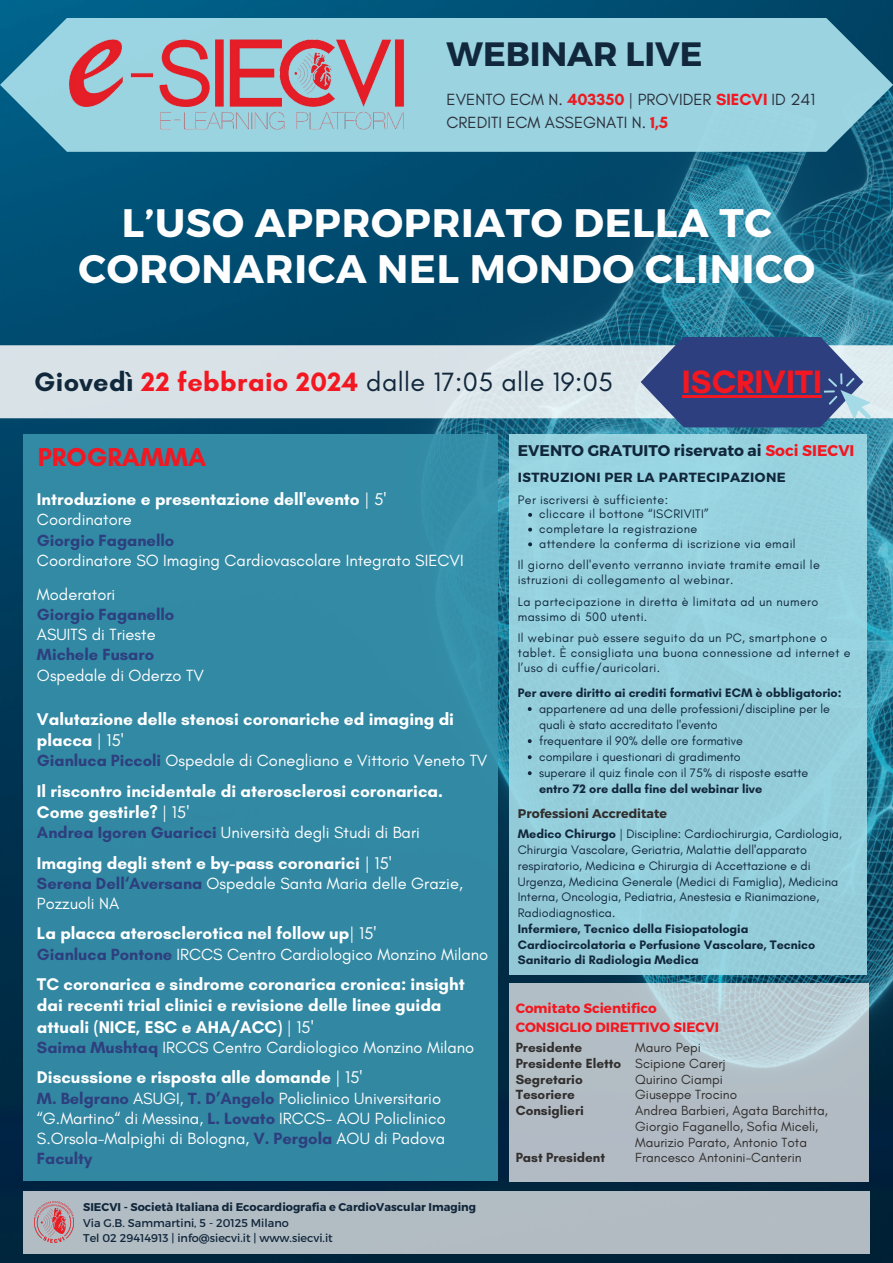
<style>
.page{position:relative;width:893px;height:1263px;background:#fff}
.page>*{position:absolute;margin:0;border:0;box-sizing:border-box;transform-origin:0 0}
.t1{font:700 39.75px/45.6px "Montserrat";letter-spacing:.02em;color:#fffefe;text-align:center}
.t2{font:700 33.75px "Montserrat";color:#11273b}
.t3{font:700 33px "Glacial Indifference";color:#f21720}
.t4{font:27px "Glacial Indifference";letter-spacing:.015em;color:#11273b}
.t5{font:700 26.33px "Glacial Indifference";color:#f21720}
.t6{font:700 17.25px/21.4px "Glacial Indifference";color:#fff}
.t7{font:16.5px/20.2px "Glacial Indifference";color:#fffefe}
.t8{font:16.5px/20.2px "Glacial Indifference";color:#fff}
.t9{font:16.5px/23.1px "Glacial Indifference";color:#2a2f3a}
.t10{font:700 15.45px "Montserrat";color:#11273b}
.t11{font:13.5px/15.8px "Glacial Indifference";color:#312e2d}
.t12{font:700 13.5px "Glacial Indifference";color:#312e2d}
.t13{font:700 13.5px "Montserrat";color:#f21720}
.t14{font:700 13.27px "Montserrat";letter-spacing:.03em;color:#11273b}
.t15{font:12.52px/15.8px "Glacial Indifference";color:#11273b}
.t16{font:12.52px/14.8px "Glacial Indifference";letter-spacing:.03em;color:#11273b}
.t17{font:700 12.52px/15.8px "Glacial Indifference";color:#11273b}
.t18{font:700 12.52px "Montserrat";color:#312e2d}
.t19{font:11.25px "Montserrat";color:#11273b}
.t20{font:700 11.25px "Montserrat";color:#11273b}
.s1{font-weight:700;color:#ea1c24}
.s2{font-weight:700;color:#f21720}
.s3{font-weight:700}
.s4{color:#f21720}
.s5{font-weight:400}
.s6{font-weight:700;color:#2d3f7e}
.s7{color:#fff}
</style>
<div class="page">
<img style="left:0;top:0;width:893px;height:1263px">
<svg style="left:0;top:18px;width:893px;height:134px;background:#88c3d3"></svg>
<img style="left:66px;top:18px;width:341px;height:134px">
<div style="left:0;top:345px;width:893px;height:73px;background:#d8e2e7"></div>
<div style="left:24px;top:435px;width:474px;height:746px;background:#3289a3"></div>
<svg style="left:640px;top:337px;width:234px;height:90px;background:#4a6193"></svg>
<div style="left:509px;top:435px;width:358px;height:539px;background:#95cfdd"></div>
<svg style="left:528px;top:513px;width:4px;height:4px"></svg>
<svg style="left:528px;top:528px;width:4px;height:4px"></svg>
<svg style="left:528px;top:542px;width:4px;height:4px"></svg>
<svg style="left:528px;top:707px;width:3px;height:4px"></svg>
<svg style="left:528px;top:739px;width:3px;height:4px"></svg>
<svg style="left:528px;top:755px;width:3px;height:4px"></svg>
<svg style="left:528px;top:771px;width:3px;height:4px"></svg>
<svg style="left:509px;top:983px;width:360px;height:199px;background:#b3bfc7"></svg>
<div style="left:24px;top:1191px;width:846px;height:62px;background:#b2bcc3"></div>
<img style="left:34px;top:1202px;width:40px;height:40px">
<hr style="left:682px;top:395px;width:140px;height:3px;background:#f21720">
<p class="t2" style="left:446px;top:32px;width:257px">WEBINAR LIVE</p>
<p class="t9" style="left:446px;top:87px;width:370px">EVENTO ECM N. <span class="s1">403350</span> | PROVIDER <span class="s2">SIECVI</span> ID 241<br>CREDITI ECM ASSEGNATI N. <span class="s1">1,5</span></p>
<p class="t1" style="left:78px;top:198px;width:738px">L’USO APPROPRIATO DELLA TC<br>CORONARICA NEL MONDO CLINICO</p>
<p class="t4" style="left:34px;top:365px;width:580px"><span class="s3">Giovedì</span> <span class="s2">22 febbraio 2024</span> dalle 17:05 alle 19:05</p>
<h2 class="t3" style="left:710px;top:362px;width:141px">ISCR V TI</h2>
<p class="t3" style="left:682px;top:362px;width:141px">ISCRIVITI</p>
<h5 class="t5" style="left:38px;top:441px;width:170px">PROGRAMMA</h5>
<h1 class="t10" style="left:518px;top:441px;width:338px">EVENTO GRATUITO riservato ai <span class="s4">Soci SIECVI</span></h1>
<h2 class="t14" style="left:518px;top:469px;width:269px">ISTRUZIONI PER LA PARTECIPAZIONE</h2>
<h4 class="t16" style="left:518px;top:492px;width:152px">Per iscriversi è sufficiente:</h4>
<h2 class="t16" style="left:539px;top:506px;width:171px">cliccare il bottone “ISCRIVITI”</h2>
<p class="t16" style="left:539px;top:521px;width:160px">completare la registrazione</p>
<h3 class="t16" style="left:539px;top:536px;width:258px">attendere la conferma di iscrizione via email</h3>
<h6 class="t16" style="left:518px;top:558px;width:303px">Il giorno dell'evento verranno inviate tramite email le istruzioni di collegamento al webinar.</h6>
<h6 class="t16" style="left:518px;top:594px;width:302px">La partecipazione in diretta è limitata ad un numero massimo di 500 utenti.</h6>
<h6 class="t16" style="left:518px;top:630px;width:334px">Il webinar può essere seguito da un PC, smartphone o tablet. È consigliata una buona connessione ad internet e l’uso di cuffie/auricolari.</h6>
<h6 class="t17" style="left:518px;top:684px;width:325px">Per avere diritto ai crediti formativi ECM è obbligatorio:</h6>
<h6 class="t15" style="left:539px;top:700px;width:292px;line-height:16px">appartenere ad una delle professioni/discipline per le quali è stato accreditato l'evento</h6>
<h6 class="t15" style="left:539px;top:732px;width:205px">frequentare il 90% delle ore formative</h6>
<h6 class="t15" style="left:539px;top:748px;width:203px">compilare i questionari di gradimento</h6>
<p class="t15" style="left:539px;top:764px;width:271px;line-height:16px">superare il quiz finale con il 75% di risposte esatte <span class="s3">entro 72 ore dalla fine del webinar live</span></p>
<p class="t18" style="left:518px;top:805px;width:151px">Professioni Accreditate</p>
<p class="t15" style="left:518px;top:826px;width:326px"><span class="s3">Medico Chirurgo</span> | Discipline: Cardiochirurgia, Cardiologia, Chirurgia Vascolare, Geriatria, Malattie dell'apparato respiratorio, Medicina e Chirurgia di Accettazione e di Urgenza, Medicina Generale (Medici di Famiglia), Medicina Interna, Oncologia, Pediatria, Anestesia e Rianimazione, Radiodiagnostica.</p>
<p class="t17" style="left:518px;top:921px;width:299px">Infermiere, Tecnico della Fisiopatologia<br>Cardiocircolatoria e Perfusione Vascolare, Tecnico<br>Sanitario di Radiologia Medica</p>
<p class="t6" style="left:37px;top:488px;width:351px">Introduzione e presentazione dell'evento <span class="s5">| 5'</span></p>
<p class="t8" style="left:37px;top:509px;width:428px">Coordinatore<br><span class="s6">Giorgio Faganello<br></span>Coordinatore SO Imaging Cardiovascolare Integrato SIECVI</p>
<p class="t7" style="left:37px;top:584px;width:168px"><span class="s7">Moderatori<br></span><span class="s6">Giorgio Faganello<br></span>ASUITS di Trieste<br><span class="s6">Michele Fusaro<br></span>Ospedale di Oderzo TV</p>
<p class="t6" style="left:37px;top:708px;width:418px">Valutazione delle stenosi coronariche ed imaging di placca <span class="s5">| 15'</span></p>
<p class="t7" style="left:37px;top:750px;width:452px"><span class="s6">Gianluca Piccoli</span> Ospedale di Conegliano e Vittorio Veneto TV</p>
<p class="t6" style="left:37px;top:780px;width:407px">Il riscontro incidentale di aterosclerosi coronarica.<br>Come gestirle? <span class="s5">| 15'</span></p>
<p class="t8" style="left:37px;top:822px;width:384px"><span class="s6">Andrea Igoren Guaricci</span> Università degli Studi di Bari</p>
<p class="t6" style="left:37px;top:852px;width:356px">Imaging degli stent e by-pass coronarici <span class="s5">| 15'</span></p>
<p class="t8" style="left:37px;top:873px;width:427px"><span class="s6">Serena Dell‘Aversana</span> Ospedale Santa Maria delle Grazie,<br>Pozzuoli NA</p>
<p class="t6" style="left:37px;top:923px;width:341px">La placca aterosclerotica nel follow up<span class="s5">| 15'</span></p>
<p class="t7" style="left:37px;top:944px;width:453px"><span class="s6">Gianluca Pontone</span> IRCCS Centro Cardiologico Monzino Milano</p>
<p class="t6" style="left:37px;top:973px;width:429px">TC coronarica e sindrome coronarica cronica: insight dai recenti trial clinici e revisione delle linee guida attuali (NICE, ESC e AHA/ACC) <span class="s5">| 15'</span></p>
<p class="t7" style="left:37px;top:1037px;width:439px"><span class="s6">Saima Mushtaq</span> IRCCS Centro Cardiologico Monzino Milano</p>
<p class="t6" style="left:37px;top:1067px;width:327px">Discussione e risposta alle domande <span class="s5">| 15'</span></p>
<p class="t7" style="left:37px;top:1088px;width:410px"><span class="s6">M. Belgrano</span> ASUGI, <span class="s6">T. D’Angelo</span> Policlinico Universitario “G.Martino“ di Messina, <span class="s6">L. Lovato</span> IRCCS- AOU Policlinico S.Orsola-Malpighi di Bologna, <span class="s6">V. Pergola</span> AOU di Padova <span class="s6">Faculty</span></p>
<p class="t13" style="left:515px;top:999px;width:143px">Comitato Scientifico</p>
<p class="t13" style="left:515px;top:1018px;width:205px">CONSIGLIO DIRETTIVO SIECVI</p>
<p class="t12" style="left:515px;top:1039px;width:68px">Presidente</p>
<p class="t12" style="left:515px;top:1055px;width:107px">Presidente Eletto</p>
<p class="t12" style="left:515px;top:1071px;width:69px">Segretario</p>
<p class="t12" style="left:515px;top:1086px;width:61px">Tesoriere</p>
<p class="t12" style="left:515px;top:1102px;width:70px">Consiglieri</p>
<p class="t12" style="left:515px;top:1149px;width:91px">Past President</p>
<p class="t11" style="left:635px;top:1039px;width:67px">Mauro Pepi</p>
<p class="t11" style="left:635px;top:1055px;width:92px">Scipione Carerj</p>
<p class="t11" style="left:635px;top:1071px;width:89px">Quirino Ciampi</p>
<p class="t11" style="left:635px;top:1087px;width:103px">Giuseppe Trocino</p>
<p class="t11" style="left:635px;top:1102px;width:194px">Andrea Barbieri, Agata Barchitta,</p>
<p class="t11" style="left:635px;top:1118px;width:185px">Giorgio Faganello, Sofia Miceli,<br>Maurizio Parato, Antonio Tota</p>
<p class="t11" style="left:635px;top:1150px;width:168px">Francesco Antonini-Canterin</p>
<p class="t20" style="left:83px;top:1199px;width:394px">SIECVI - Società Italiana di Ecocardiografia e CardioVascular Imaging</p>
<p class="t19" style="left:83px;top:1215px;width:207px">Via G.B. Sammartini, 5 - 20125 Milano</p>
<p class="t19" style="left:83px;top:1231px;width:251px">Tel 02 29414913 | info@siecvi.it | www.siecvi.it</p>
</div>
